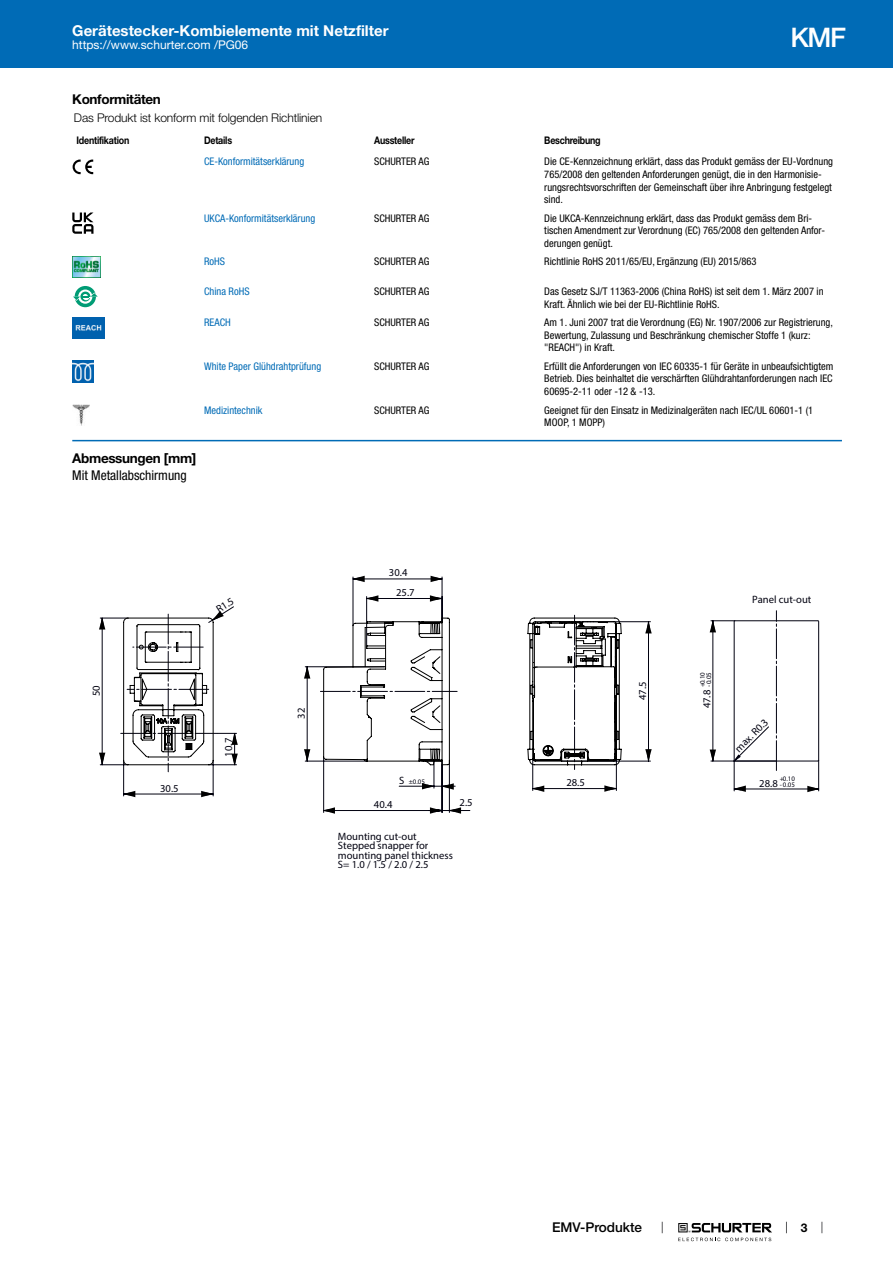
<style>
.page{position:relative;width:893px;height:1263px;background:#fff}
.page>*{position:absolute;margin:0;border:0;box-sizing:border-box;transform-origin:0 0}
.t1{font:500 27px "Helvetica Neue LT";color:#fff}
.t2{font:700 15px "Helvetica Neue LT";color:#fff}
.t3{font:700 13.5px "Helvetica Neue LT";letter-spacing:-.025em;color:#000}
.t4{font:condensed 13.5px "Helvetica Neue LT";color:#000}
.t5{font:500 13.5px "Helvetica Neue LT";color:#000}
.t6{font:300 12px "Helvetica Neue LT";letter-spacing:-.01em;color:#000}
.t7{font:12px "Helvetica Neue LT";color:#fff}
.t8{font:700 12px "Helvetica Neue LT";color:#000}
.t9{font:10.65px/9.6px "ISOCPEUR";color:#00000f}
.t10{font:condensed 10.5px/12.6px "Helvetica Neue LT";color:#000}
.t11{font:condensed 10.5px "Helvetica Neue LT";color:#006bb6}
.t12{font:700 10.5px "Helvetica Neue LT";letter-spacing:-.025em;color:#000;scale:.85 1}
.t13{font:6.9px/6.3px "ISOCPEUR";color:#00000f}
.s1{font-size:10.65px}
</style>
<div class="page">
<svg style="left:678px;top:1223px;width:94px;height:18px"></svg>
<div style="left:0;top:0;width:893px;height:68px;background:#006bb6"></div>
<svg style="left:73px;top:160px;width:20px;height:14px"></svg>
<svg style="left:72px;top:212px;width:21px;height:22px"></svg>
<img style="left:72px;top:256px;width:29px;height:21px">
<div style="left:75px;top:286px;width:21px;height:21px;background:#009c75;border-radius:50%"></div>
<svg style="left:78px;top:289px;width:14px;height:15px"></svg>
<svg style="left:73px;top:292px;width:25px;height:9px"></svg>
<img style="left:72px;top:317px;width:32px;height:21px">
<img style="left:72px;top:361px;width:22px;height:21px">
<img style="left:72px;top:404px;width:17px;height:22px">
<hr style="left:72px;top:440px;width:770px;height:1px;background:#006bb6">
<svg style="left:442px;top:620px;width:377px;height:171px"></svg>
<svg style="left:124px;top:578px;width:318px;height:217px"></svg>
<svg style="left:733px;top:611px;width:86px;height:161px"></svg>
<svg style="left:320px;top:617px;width:137px;height:149px"></svg>
<svg style="left:527px;top:614px;width:95px;height:155px"></svg>
<svg style="left:99px;top:618px;width:6px;height:147px"></svg>
<svg style="left:231px;top:667px;width:79px;height:98px"></svg>
<svg style="left:645px;top:622px;width:7px;height:139px"></svg>
<svg style="left:710px;top:621px;width:6px;height:140px"></svg>
<svg style="left:124px;top:791px;width:11px;height:6px"></svg>
<svg style="left:353px;top:576px;width:12px;height:6px"></svg>
<svg style="left:367px;top:595px;width:11px;height:7px"></svg>
<svg style="left:734px;top:785px;width:85px;height:7px"></svg>
<svg style="left:533px;top:785px;width:83px;height:7px"></svg>
<svg style="left:431px;top:576px;width:11px;height:6px"></svg>
<svg style="left:430px;top:595px;width:12px;height:7px"></svg>
<svg style="left:422px;top:783px;width:32px;height:7px"></svg>
<svg style="left:323px;top:807px;width:138px;height:7px"></svg>
<svg style="left:201px;top:791px;width:12px;height:6px"></svg>
<svg style="left:120px;top:611px;width:104px;height:161px"></svg>
<h2 class="t2" style="left:72px;top:21px;width:318px">Gerätestecker-Kombielemente mit Netzfilter</h2>
<p class="t7" style="left:72px;top:38px;width:178px">https://www.schurter.com /PG06</p>
<h1 class="t1" style="left:790px;top:21px;width:57px">KMF</h1>
<p class="t3" style="left:72px;top:91px;width:90px">Konformitäten</p>
<p class="t6" style="left:74px;top:110px;width:250px">Das Produkt ist konform mit folgenden Richtlinien</p>
<p class="t12" style="left:77px;top:134px;width:64px">Identifikation</p>
<p class="t12" style="left:204px;top:134px;width:35px">Details</p>
<p class="t12" style="left:374px;top:134px;width:49px">Aussteller</p>
<p class="t12" style="left:544px;top:134px;width:68px">Beschreibung</p>
<p class="t11" style="left:204px;top:156px;width:102px">CE-Konformitätserklärung</p>
<p class="t10" style="left:374px;top:155px;width:57px">SCHURTER AG</p>
<p class="t10" style="left:544px;top:155px;width:290px">Die CE-Kennzeichnung erklärt, dass das Produkt gemäss der EU-Vordnung 765/2008 den geltenden Anforderungen genügt, die in den Harmonisie&shy;rungsrechtsvorschriften der Gemeinschaft über ihre Anbringung festgelegt sind.</p>
<p class="t11" style="left:204px;top:212px;width:113px">UKCA-Konformitätserklärung</p>
<p class="t10" style="left:374px;top:212px;width:57px">SCHURTER AG</p>
<p class="t10" style="left:544px;top:212px;width:282px">Die UKCA-Kennzeichnung erklärt, dass das Produkt gemäss dem Bri&shy;tischen Amendment zur Verordnung (EC) 765/2008 den geltenden Anfor&shy;derungen genügt.</p>
<p class="t11" style="left:204px;top:256px;width:22px">RoHS</p>
<p class="t10" style="left:374px;top:255px;width:57px">SCHURTER AG</p>
<p class="t10" style="left:544px;top:255px;width:214px">Richtlinie RoHS 2011/65/EU, Ergänzung (EU) 2015/863</p>
<p class="t11" style="left:204px;top:285px;width:47px">China RoHS</p>
<p class="t10" style="left:374px;top:285px;width:57px">SCHURTER AG</p>
<p class="t10" style="left:544px;top:285px;width:281px">Das Gesetz SJ/T 11363-2006 (China RoHS) ist seit dem 1. März 2007 in<br>Kraft. Ähnlich wie bei der EU-Richtlinie RoHS.</p>
<p class="t11" style="left:204px;top:316px;width:28px">REACH</p>
<p class="t10" style="left:374px;top:316px;width:57px">SCHURTER AG</p>
<p class="t10" style="left:544px;top:316px;width:290px">Am 1. Juni 2007 trat die Verordnung (EG) Nr. 1907/2006 zur Registrierung,<br>Bewertung, Zulassung und Beschränkung chemischer Stoffe 1 (kurz: "REACH") in Kraft.</p>
<p class="t11" style="left:204px;top:360px;width:119px">White Paper Glühdrahtprüfung</p>
<p class="t10" style="left:374px;top:360px;width:57px">SCHURTER AG</p>
<p class="t10" style="left:544px;top:360px;width:291px;text-align:justify">Erfüllt die Anforderungen von IEC 60335-1 für Geräte in unbeaufsichtigtem Betrieb. Dies beinhaltet die verschärften Glühdrahtanforderungen nach IEC 60695-2-11 oder -12 &amp; -13.</p>
<p class="t11" style="left:204px;top:404px;width:60px">Medizintechnik</p>
<p class="t10" style="left:374px;top:403px;width:57px">SCHURTER AG</p>
<p class="t10" style="left:544px;top:403px;width:271px">Geeignet für den Einsatz in Medizinalgeräten nach IEC/UL 60601-1 (1<br>MOOP, 1 MOPP)</p>
<p class="t3" style="left:72px;top:450px;width:126px">Abmessungen [mm]</p>
<p class="t4" style="left:72px;top:468px;width:116px">Mit Metallabschirmung</p>
<p class="t9" style="left:91px;top:696px;width:12px;rotate:-90deg">50</p>
<p class="t9" style="left:214px;top:606px;width:20px;rotate:-32deg">R1.5</p>
<p class="t9" style="left:160px;top:783px;width:20px">30.5</p>
<p class="t9" style="left:224px;top:757px;width:20px;rotate:-90deg">10.7</p>
<p class="t9" style="left:396px;top:563px;width:20px;line-height:19.5px;text-indent:-7px">30.4<br>25.7</p>
<p class="t9" style="left:296px;top:719px;width:12px;rotate:-90deg">32</p>
<p class="t13" style="left:399px;top:778px;width:27px"><span class="s1">S</span> ±0.05</p>
<p class="t9" style="left:566px;top:777px;width:20px">28.5</p>
<p class="t9" style="left:374px;top:799px;width:20px">40.4</p>
<p class="t9" style="left:460px;top:797px;width:15px">2.5</p>
<p class="t9" style="left:338px;top:831px;width:116px">Mounting cut-out<br>Stepped snapper for mounting panel thickness<br>S= 1.0 / 1.5 / 2.0 / 2.5</p>
<p class="t9" style="left:637px;top:700px;width:20px;rotate:-90deg">47.5</p>
<p class="t9" style="left:752px;top:594px;width:61px">Panel cut-out</p>
<p class="t13" style="left:699px;top:687px;width:17px;rotate:-90deg">+0.10 -0.05</p>
<p class="t9" style="left:702px;top:708px;width:20px;rotate:-90deg">47.8</p>
<p class="t9" style="left:733px;top:747px;width:44px;rotate:-45deg">max. R0.3</p>
<p class="t9" style="left:759px;top:778px;width:20px">28.8</p>
<p class="t13" style="left:780px;top:775px;width:17px">+0.10 -0.05</p>
<p class="t5" style="left:552px;top:1219px;width:92px">EMV-Produkte</p>
<p class="t8" style="left:801px;top:1220px;width:8px">3</p>
</div>
